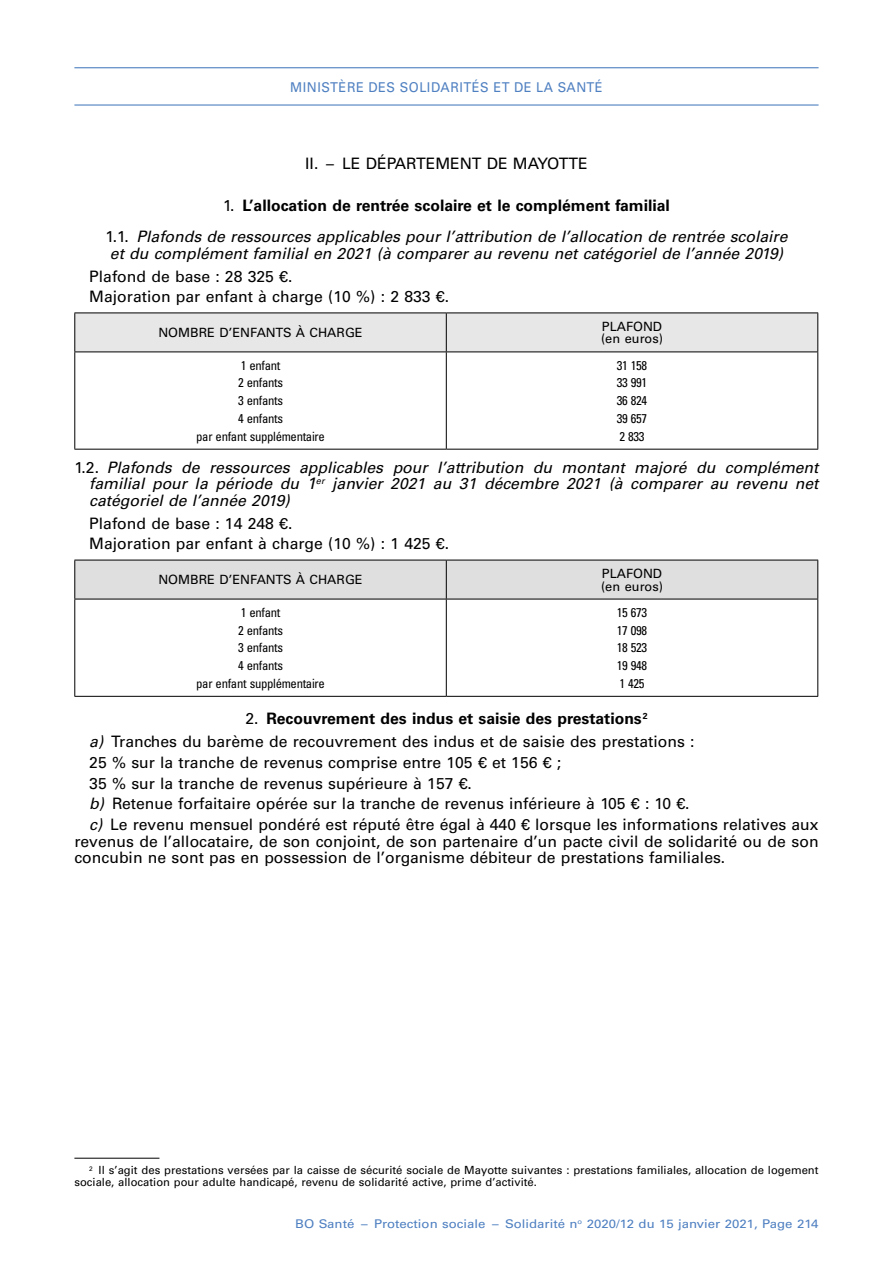
<style>
.page{position:relative;width:893px;height:1263px;background:#fff}
.page>*{position:absolute;margin:0;border:0;box-sizing:border-box;transform-origin:0 0}
._02_tc{font:15.75px/16.5px "Univers LT Std";color:#000;text-align:justify}
.t1{font:italic 15.75px/16.5px "Univers LT Std";color:#000}
.t2{font:700 15.75px "Univers LT Std";color:#000}
.t3{font:13.5px "Univers LT Std";letter-spacing:.04em;color:#4f80c1;scale:.95 1}
._05_tab_tc_centre{font:condensed 12.75px "Univers LT Std";letter-spacing:-.025em;color:#000}
._05_tab_tetiere{font:12.75px/12.8px "Univers LT Std";color:#000}
.t4{font:12px "Univers LT Std";color:#4f80c1;scale:1.1 1}
._02_note{font:11.25px/12px "Univers LT Std";color:#000}
.s1{font-weight:400}
.s2{font-style:normal}
.s3{font-size:16.5px}
.s4{font-style:italic}
</style>
<div class="page">
<hr style="left:74px;top:67px;width:745px;height:1px;background:#4f80c1">
<hr style="left:74px;top:104px;width:745px;height:2px;background:#4f80c1">
<div style="left:75px;top:314px;width:742px;height:37px;background:#e7e7e7"></div>
<hr style="left:74px;top:352px;width:1px;height:97px;background:#000">
<hr style="left:446px;top:352px;width:1px;height:97px;background:#000">
<hr style="left:817px;top:352px;width:1px;height:97px;background:#000">
<hr style="left:74px;top:449px;width:372px;height:1px;background:#000">
<hr style="left:446px;top:449px;width:372px;height:1px;background:#000">
<hr style="left:74px;top:313px;width:372px;height:1px;background:#000">
<hr style="left:74px;top:313px;width:1px;height:38px;background:#000">
<hr style="left:446px;top:313px;width:372px;height:1px;background:#000">
<hr style="left:446px;top:313px;width:1px;height:38px;background:#000">
<hr style="left:817px;top:313px;width:1px;height:38px;background:#000">
<hr style="left:74px;top:351px;width:372px;height:1px;background:#000">
<hr style="left:446px;top:351px;width:372px;height:1px;background:#000">
<div style="left:75px;top:561px;width:742px;height:38px;background:#dfdfdf"></div>
<svg style="left:75px;top:600px;width:742px;height:96px"></svg>
<hr style="left:74px;top:560px;width:372px;height:1px;background:#000">
<hr style="left:74px;top:560px;width:1px;height:39px;background:#000">
<hr style="left:446px;top:560px;width:372px;height:1px;background:#000">
<hr style="left:446px;top:560px;width:1px;height:39px;background:#000">
<hr style="left:817px;top:560px;width:1px;height:39px;background:#000">
<hr style="left:74px;top:599px;width:372px;height:1px;background:#000">
<hr style="left:74px;top:599px;width:1px;height:97px;background:#000">
<hr style="left:446px;top:599px;width:372px;height:1px;background:#000">
<hr style="left:446px;top:599px;width:1px;height:97px;background:#000">
<hr style="left:817px;top:599px;width:1px;height:97px;background:#000">
<hr style="left:74px;top:696px;width:372px;height:1px;background:#000">
<hr style="left:446px;top:696px;width:372px;height:1px;background:#000">
<hr style="left:74px;top:1158px;width:85px;height:1px;background:#000">
<p class="t3" style="left:290px;top:79px;width:330px">MINISTÈRE DES SOLIDARITÉS ET DE LA SANTÉ</p>
<p class="_02_tc" style="left:305px;top:155px;width:284px">II. – LE DÉPARTEM ENT DE MAYOTTE</p>
<p class="t2" style="left:223px;top:196px;width:448px"><span class="s1">1.</span> L’allocation de rentrée scolaire et le complément familial</p>
<p class="t1" style="left:106px;top:229px;width:683px"><span class="s2">1.1.</span> Plafonds de ressources applicables pour l’attribution de l’allocation de rentrée scolaire et du complément familial en 2021 (à comparer au revenu net catégoriel de l’année 2019)</p>
<p class="_02_tc" style="left:89px;top:268px;width:205px">Plafond de base : 28 325 €.</p>
<p class="_02_tc" style="left:89px;top:289px;width:361px">Majoration par enfant à charge (10 %) : 2 833 €.</p>
<p class="_05_tab_tetiere" style="left:158px;top:326px;width:206px">NOM BRE D’ENFANTS À CHARGE</p>
<p class="_05_tab_tetiere" style="left:601px;top:320px;width:63px">PLAFOND (en euros)</p>
<p class="_05_tab_tc_centre" style="left:241px;top:357px;width:41px">1 enfant</p>
<p class="_05_tab_tc_centre" style="left:238px;top:375px;width:47px">2 enfants</p>
<p class="_05_tab_tc_centre" style="left:238px;top:392px;width:47px">3 enfants</p>
<p class="_05_tab_tc_centre" style="left:238px;top:410px;width:47px">4 enfants</p>
<p class="_05_tab_tc_centre" style="left:196px;top:428px;width:130px">par enfant supplémentaire</p>
<p class="_05_tab_tc_centre" style="left:617px;top:357px;width:32px">31 158</p>
<p class="_05_tab_tc_centre" style="left:617px;top:375px;width:32px">33 991</p>
<p class="_05_tab_tc_centre" style="left:617px;top:392px;width:32px">36 824</p>
<p class="_05_tab_tc_centre" style="left:617px;top:410px;width:32px">39 657</p>
<p class="_05_tab_tc_centre" style="left:619px;top:428px;width:27px">2 833</p>
<p class="t1" style="left:89px;top:459px;width:731px;text-align:justify;text-indent:-15px"><span class="s2">1.2.</span> Plafonds de ressources applicables pour l’attribution du montant majoré du complément familial pour la période du <span class="s3">1</span><sup>er</sup> janvier 2021 au 31 décembre 2021 (à comparer au revenu net catégoriel de l’année 2019)</p>
<p class="_02_tc" style="left:89px;top:515px;width:205px">Plafond de base : 14 248 €.</p>
<p class="_02_tc" style="left:89px;top:536px;width:361px">Majoration par enfant à charge (10 %) : 1 425 €.</p>
<p class="_05_tab_tetiere" style="left:158px;top:573px;width:206px">NOM BRE D’ENFANTS À CHARGE</p>
<p class="_05_tab_tetiere" style="left:601px;top:567px;width:63px">PLAFOND (en euros)</p>
<p class="_05_tab_tc_centre" style="left:241px;top:604px;width:41px">1 enfant</p>
<p class="_05_tab_tc_centre" style="left:238px;top:622px;width:47px">2 enfants</p>
<p class="_05_tab_tc_centre" style="left:238px;top:640px;width:47px">3 enfants</p>
<p class="_05_tab_tc_centre" style="left:238px;top:657px;width:47px">4 enfants</p>
<p class="_05_tab_tc_centre" style="left:196px;top:675px;width:130px">par enfant supplémentaire</p>
<p class="_05_tab_tc_centre" style="left:617px;top:604px;width:32px">15 673</p>
<p class="_05_tab_tc_centre" style="left:617px;top:622px;width:32px">17 098</p>
<p class="_05_tab_tc_centre" style="left:617px;top:640px;width:32px">18 523</p>
<p class="_05_tab_tc_centre" style="left:617px;top:657px;width:32px">19 948</p>
<p class="_05_tab_tc_centre" style="left:619px;top:675px;width:27px">1 425</p>
<p class="t2" style="left:245px;top:709px;width:404px"><span class="s1">2.</span> Recouvrement des indus et saisie des prestations<sup>2</sup></p>
<p class="_02_tc" style="left:89px;top:733px;width:607px"><span class="s4">a)</span> Tranches du barème de recouvrement des indus et de saisie des prestations :</p>
<p class="_02_tc" style="left:89px;top:754px;width:473px">25 % sur la tranche de revenus comprise entre 105 € et 156 € ;</p>
<p class="_02_tc" style="left:89px;top:775px;width:384px">35 % sur la tranche de revenus supérieure à 157 €.</p>
<p class="_02_tc" style="left:89px;top:796px;width:602px"><span class="s4">b)</span> Retenue forfaitaire opérée sur la tranche de revenus inférieure à 105 € : 10 €.</p>
<p class="_02_tc" style="left:74px;top:816px;width:746px;text-indent:15px"><span class="s4">c)</span> Le revenu mensuel pondéré est réputé être égal à 440 € lorsque les informations relatives aux revenus de l’allocataire, de son conjoint, de son partenaire d’un pacte civil de solidarité ou de son concubin ne sont pas en possession de l’organisme débiteur de prestations familiales.</p>
<p class="_02_note" style="left:74px;top:1164px;width:746px;text-indent:15px"><sup>2</sup> Il s’agit des prestations versées par la caisse de sécurité sociale de M ayotte suivantes : prestations familiales, allocation de logement sociale, allocation pour adulte handicapé, revenu de solidarité active, prime d’activité.</p>
<p class="t4" style="left:295px;top:1216px;width:477px">BO Santé – Protection sociale – Solidarité n<sup>o</sup> 2020/12 du 15 janvier 2021, Page 214</p>
</div>
